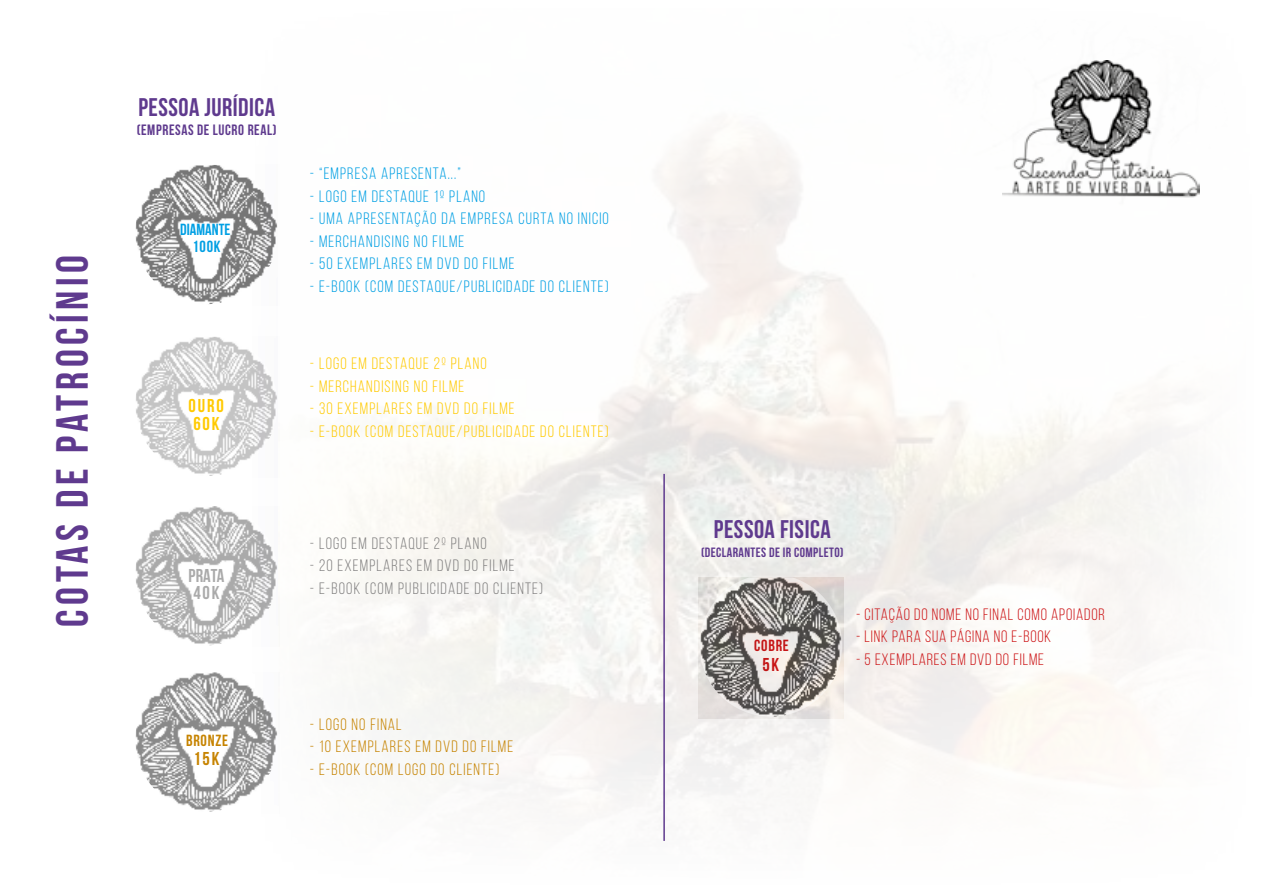
<style>
.page{position:relative;width:1263px;height:893px;background:#fff}
.page>*{position:absolute;margin:0;border:0;box-sizing:border-box;transform-origin:0 0}
.t1{font:700 45px "Bebas Neue";letter-spacing:.1em;color:#5f3a8e}
.t2{font:700 25.5px "Bebas Neue";letter-spacing:.02em;color:#5f3a8e}
.t3{font:700 18.6px/17.5px "Bebas Neue";color:#aaa}
.t4{font:700 18.6px/17.5px "Bebas Neue";color:#ffca00}
.t5{font:700 18.6px "Bebas Neue";color:#c68300}
.t6{font:700 18.6px "Bebas Neue";color:#cd1719}
.t7{font:16.5px "Bebas Neue";letter-spacing:.07em;color:#009fe3}
.t8{font:16.5px "Bebas Neue";letter-spacing:.07em;color:#ffca00}
.t9{font:16.5px "Bebas Neue";letter-spacing:.05em;color:#cd1719}
.t10{font:16.5px "Bebas Neue";letter-spacing:.07em;color:#818080}
.t11{font:16.5px "Bebas Neue";letter-spacing:.07em;color:#c68300}
.t12{font:700 16.2px/16.6px "Bebas Neue";color:#009fe3;text-align:center}
.t13{font:700 16.2px "Bebas Neue";color:#c68300}
.t14{font:700 16.2px "Bebas Neue";color:#cd1719}
.t15{font:700 15px "Bebas Neue";letter-spacing:.04em;color:#5f3a8e}
.t16{font:700 13.5px "Bebas Neue";letter-spacing:.03em;color:#5f3a8e}
</style>
<div class="page">
<img style="left:348px;top:128px;width:852px;height:673px">
<img style="left:1003px;top:60px;width:196px;height:139px">
<img style="left:136px;top:337px;width:141px;height:139px">
<img style="left:135px;top:165px;width:143px;height:139px">
<img style="left:136px;top:506px;width:142px;height:139px">
<img style="left:135px;top:672px;width:143px;height:140px">
<img style="left:700px;top:577px;width:142px;height:140px">
<hr style="left:663px;top:474px;width:2px;height:367px;background:#5f3a8e">
<h1 class="t1" style="left:48px;top:627px;width:372px;rotate:-90deg">COTAS DE PATROCÍNIO</h1>
<h2 class="t2" style="left:138px;top:93px;width:138px">PESSOA JURÍDICA</h2>
<p class="t15" style="left:137px;top:122px;width:141px">(EMPRESAS DE LUCRO REAL)</p>
<p class="t12" style="left:180px;top:221px;width:52px">DIAMANTE<br>100K</p>
<p class="t4" style="left:189px;top:397px;width:37px">OURO<br>60K</p>
<p class="t7" style="left:310px;top:165px;width:153px">- “EMPRESA APRESENTA...”</p>
<p class="t7" style="left:310px;top:187px;width:177px">- LOGO EM DESTAQUE 1º PLANO</p>
<p class="t7" style="left:310px;top:210px;width:300px">- UMA APRESENTAÇÃO DA EMPRESA CURTA NO INICIO</p>
<p class="t7" style="left:310px;top:232px;width:156px">- MERCHANDISING NO FILME</p>
<p class="t7" style="left:310px;top:255px;width:206px">- 50 EXEMPLARES EM DVD DO FILME</p>
<p class="t7" style="left:310px;top:277px;width:300px">- E-BOOK (COM DESTAQUE/PUBLICIDADE DO CLIENTE)</p>
<p class="t8" style="left:310px;top:355px;width:178px">- LOGO EM DESTAQUE 2º PLANO</p>
<p class="t8" style="left:310px;top:377px;width:156px">- MERCHANDISING NO FILME</p>
<p class="t8" style="left:310px;top:400px;width:206px">- 30 EXEMPLARES EM DVD DO FILME</p>
<p class="t8" style="left:310px;top:422px;width:300px">- E-BOOK (COM DESTAQUE/PUBLICIDADE DO CLIENTE)</p>
<p class="t3" style="left:189px;top:566px;width:37px">PRATA<br>40K</p>
<p class="t10" style="left:310px;top:534px;width:178px">- LOGO EM DESTAQUE 2º PLANO</p>
<p class="t10" style="left:310px;top:557px;width:206px">- 20 EXEMPLARES EM DVD DO FILME</p>
<p class="t10" style="left:310px;top:579px;width:235px">- E-BOOK (COM PUBLICIDADE DO CLIENTE)</p>
<p class="t13" style="left:186px;top:731px;width:44px">BRONZE</p>
<p class="t5" style="left:193px;top:749px;width:28px">15K</p>
<p class="t11" style="left:310px;top:715px;width:93px">- LOGO NO FINAL</p>
<p class="t11" style="left:310px;top:737px;width:205px">- 10 EXEMPLARES EM DVD DO FILME</p>
<p class="t11" style="left:310px;top:760px;width:191px">- E-BOOK (COM LOGO DO CLIENTE)</p>
<h2 class="t2" style="left:714px;top:515px;width:118px">PESSOA FISICA</h2>
<p class="t16" style="left:701px;top:545px;width:144px">(DECLARANTES DE IR COMPLETO)</p>
<p class="t14" style="left:754px;top:637px;width:36px">COBRE</p>
<p class="t6" style="left:762px;top:654px;width:18px">5K</p>
<p class="t9" style="left:856px;top:605px;width:250px">- CITAÇÃO DO NOME NO FINAL COMO APOIADOR</p>
<p class="t9" style="left:856px;top:628px;width:197px">- LINK PARA SUA PÁGINA NO E-BOOK</p>
<p class="t9" style="left:856px;top:650px;width:189px">- 5 EXEMPLARES EM DVD DO FILME</p>
</div>
